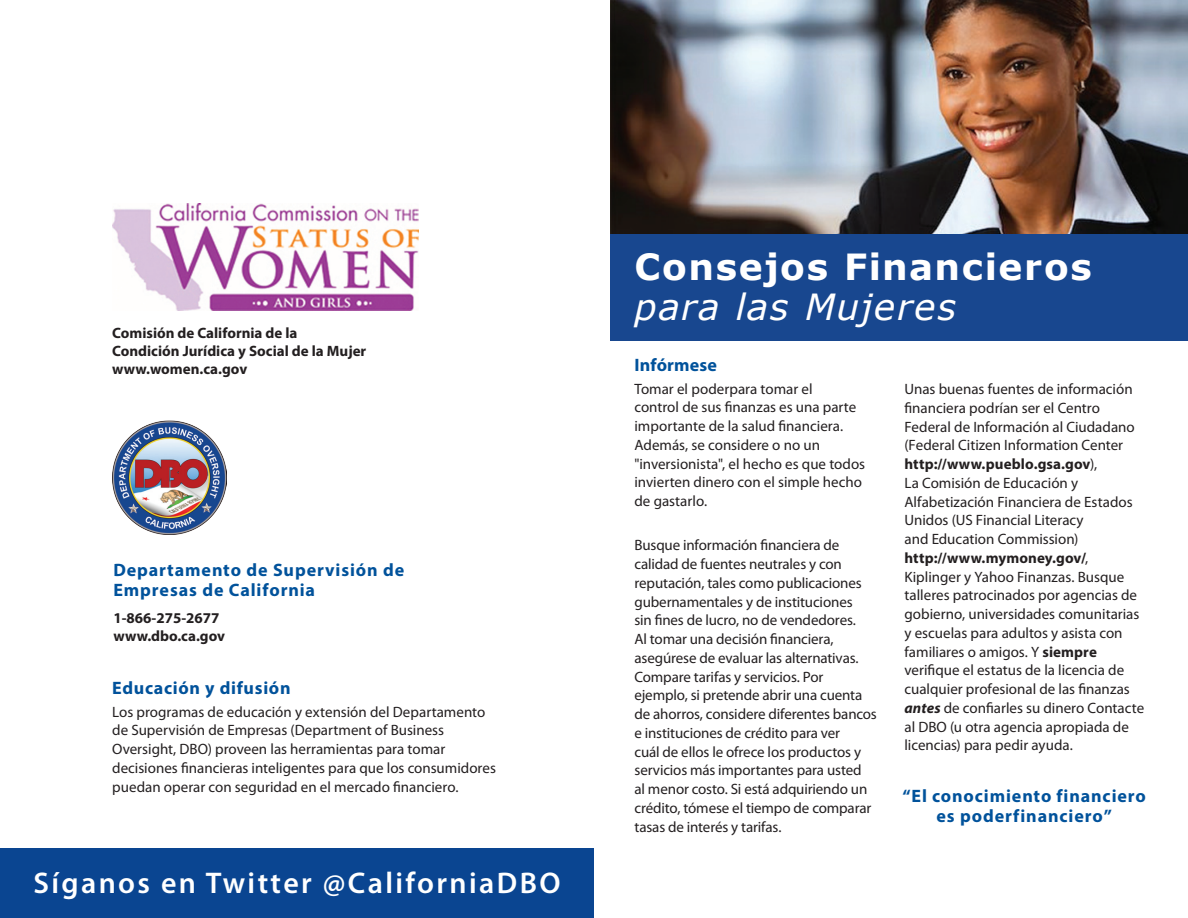
<style>
.page{position:relative;width:1188px;height:918px;background:#fff}
.page>*{position:absolute;margin:0;border:0;box-sizing:border-box;transform-origin:0 0}
.t1{font:700 36px "Verdana";letter-spacing:.04em;color:#fff}
.t2{font:italic 36px "Verdana";letter-spacing:.04em;color:#fff}
.t3{font:600 30px "Myriad Pro";letter-spacing:.08em;color:#fff}
.blue_head{font:700 18px/20.2px "Myriad Pro";letter-spacing:.05em;color:#01529b}
.blue_head-2{font:700 18px "Myriad Pro";letter-spacing:.01em;color:#01529b}
.body{font:15px/18.8px "Myriad Pro";letter-spacing:-.005em;color:#231f20}
.t4{font:700 15px/18px "Myriad Pro";color:#231f20}
.s1{font-weight:700}
.s2{font-weight:700;font-style:italic}
</style>
<div class="page">
<img style="left:611px;top:0;width:577px;height:234px">
<div style="left:0;top:848px;width:594px;height:70px;background:#0a4591"></div>
<img style="left:112px;top:203px;width:307px;height:107px">
<div style="left:611px;top:234px;width:577px;height:107px;background:#18478f"></div>
<img style="left:112px;top:420px;width:115px;height:115px">
<p class="t4" style="left:112px;top:323px;width:256px">Comisión de California de la<br>Condición Jurídica y Social de la Mujer</p>
<p class="t4" style="left:112px;top:359px;width:137px">www.women.ca.gov</p>
<p class="blue_head" style="left:113px;top:559px;width:292px">Departamento de Supervisión de<br>Empresas de California</p>
<p class="t4" style="left:113px;top:608px;width:108px">1-866-275-2677</p>
<p class="t4" style="left:113px;top:626px;width:113px">www.dbo.ca.gov</p>
<p class="blue_head" style="left:112px;top:678px;width:180px">Educación y difusión</p>
<p class="body" style="left:112px;top:702px;width:385px">Los programas de educación y extensión del Departamento de Supervisión de Empresas (Department of Business Oversight, DBO) proveen las herramientas para tomar decisiones financieras inteligentes para que los consumidores puedan operar con seguridad en el mercado financiero.</p>
<p class="t3" style="left:33px;top:866px;width:529px">Síganos en Twitter @CaliforniaDBO</p>
<p class="t1" style="left:634px;top:244px;width:459px">Consejos Financieros</p>
<p class="t2" style="left:634px;top:284px;width:323px">para las Mujeres</p>
<p class="blue_head-2" style="left:634px;top:354px;width:84px">Infórmese</p>
<p class="body" style="left:634px;top:379px;width:232px">Tomar el poderpara tomar el<br>control de sus finanzas es una parte importante de la salud financiera.<br>Además, se considere o no un "inversionista", el hecho es que todos invierten dinero con el simple hecho de gastarlo.</p>
<p class="body" style="left:634px;top:536px;width:244px">Busque información financiera de calidad de fuentes neutrales y con reputación, tales como publicaciones gubernamentales y de instituciones<br>sin fines de lucro, no de vendedores.<br>Al tomar una decisión financiera, asegúrese de evaluar las alternativas.<br>Compare tarifas y servicios. Por ejemplo, si pretende abrir una cuenta de ahorros, considere diferentes bancos e instituciones de crédito para ver<br>cuál de ellos le ofrece los productos y servicios más importantes para usted<br>al menor costo. Si está adquiriendo un crédito, tómese el tiempo de comparar tasas de interés y tarifas.</p>
<p class="body" style="left:904px;top:380px;width:241px">Unas buenas fuentes de información financiera podrían ser el Centro Federal de Información al Ciudadano (Federal Citizen Information Center <span class="s1">http://www.pueblo.gsa.gov</span>),<br>La Comisión de Educación y Alfabetización Financiera de Estados Unidos (US Financial Literacy<br>and Education Commission) <span class="s1">http://www.mymoney.gov/</span>, Kiplinger y Yahoo Finanzas. Busque talleres patrocinados por agencias de gobierno, universidades comunitarias y escuelas para adultos y asista con familiares o amigos. Y <span class="s1">siempre </span>verifique el estatus de la licencia de cualquier profesional de las finanzas <span class="s2">antes</span> de confiarles su dinero Contacte al DBO (u otra agencia apropiada de licencias) para pedir ayuda.</p>
<p class="blue_head" style="left:902px;top:785px;width:245px;text-align:center">“El conocimiento financiero es poderfinanciero”</p>
</div>
